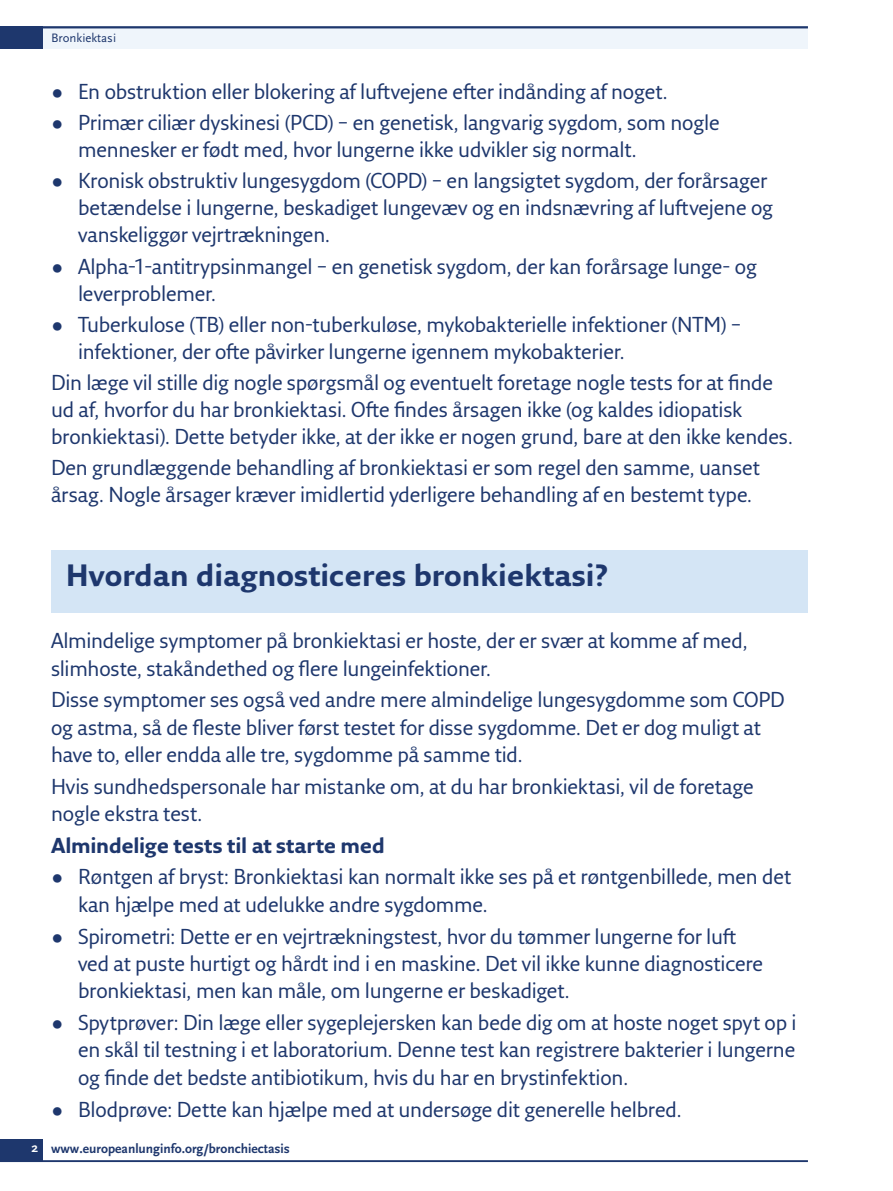
<style>
.page{position:relative;width:893px;height:1191px;background:#fff}
.page>*{position:absolute;margin:0;border:0;box-sizing:border-box;transform-origin:0 0}
.t1{font:700 30px "Fresco Sans Pro";color:#1e376d}
.H___B-head{font:21px/27.5px "Fresco Sans Pro";letter-spacing:-.01em;color:#1e376d}
.H___B-head-2{font:700 21px "Fresco Sans Pro";letter-spacing:-.01em;color:#1e376d}
.t2{font:700 13.5px "Scala Sans";color:#1e376d}
.t3{font:12.75px "Scala Sans";color:#1e376d}
.s1{color:#fff}
</style>
<div class="page">
<div style="left:0;top:26px;width:808px;height:23px;background:#eff5fb"></div>
<div style="left:0;top:1138px;width:43px;height:23px;background:#1e376d"></div>
<div style="left:0;top:26px;width:43px;height:23px;background:#1e376d"></div>
<hr style="left:0;top:1160px;width:808px;height:2px;background:#1e376d">
<hr style="left:0;top:26px;width:808px;height:2px;background:#1e376d">
<div style="left:51px;top:549px;width:757px;height:63px;background:#d4e5f5"></div>
<p class="t3" style="left:51px;top:31px;width:67px">Bronkiektasi</p>
<p class="H___B-head" style="left:51px;top:77px;width:618px">• En obstruktion eller blokering af luftvejene efter indånding af noget.</p>
<p class="H___B-head" style="left:78px;top:108px;width:643px;line-height:27px;text-indent:-27px">• Primær ciliær dyskinesi (PCD) – en genetisk, langvarig sygdom, som nogle mennesker er født med, hvor lungerne ikke udvikler sig normalt.</p>
<p class="H___B-head" style="left:78px;top:167px;width:696px;line-height:27px;text-indent:-27px">• Kronisk obstruktiv lungesygdom (COPD) – en langsigtet sygdom, der forårsager betændelse i lungerne, beskadiget lungevæv og en indsnævring af luftvejene og vanskeliggør vejrtrækningen.</p>
<p class="H___B-head" style="left:78px;top:252px;width:680px;line-height:27px;text-indent:-27px">• Alpha-1-antitrypsinmangel – en genetisk sygdom, der kan forårsage lunge- og leverproblemer.</p>
<p class="H___B-head" style="left:78px;top:310px;width:665px;line-height:27px;text-indent:-27px">• Tuberkulose (TB) eller non-tuberkuløse, mykobakterielle infektioner (NTM) – infektioner, der ofte påvirker lungerne igennem mykobakterier.</p>
<p class="H___B-head" style="left:51px;top:368px;width:744px;line-height:27px">Din læge vil stille dig nogle spørgsmål og eventuelt foretage nogle tests for at finde ud af, hvorfor du har bronkiektasi. Ofte findes årsagen ikke (og kaldes idiopatisk bronkiektasi). Dette betyder ikke, at der ikke er nogen grund, bare at den ikke kendes.</p>
<p class="H___B-head" style="left:51px;top:454px;width:710px;line-height:27px">Den grundlæggende behandling af bronkiektasi er som regel den samme, uanset årsag. Nogle årsager kræver imidlertid yderligere behandling af en bestemt type.</p>
<p class="t1" style="left:66px;top:556px;width:544px">Hvordan diagnosticeres bronkiektasi?</p>
<p class="H___B-head" style="left:51px;top:626px;width:698px">Almindelige symptomer på bronkiektasi er hoste, der er svær at komme af med, slimhoste, stakåndethed og flere lungeinfektioner.</p>
<p class="H___B-head" style="left:51px;top:685px;width:735px">Disse symptomer ses også ved andre mere almindelige lungesygdomme som COPD og astma, så de fleste bliver først testet for disse sygdomme. Det er dog muligt at have to, eller endda alle tre, sygdomme på samme tid.</p>
<p class="H___B-head" style="left:51px;top:772px;width:704px">Hvis sundhedspersonale har mistanke om, at du har bronkiektasi, vil de foretage nogle ekstra test.</p>
<p class="H___B-head-2" style="left:51px;top:832px;width:335px">Almindelige tests til at starte med</p>
<p class="H___B-head" style="left:78px;top:862px;width:715px;text-indent:-27px">• Røntgen af bryst: Bronkiektasi kan normalt ikke ses på et røntgenbillede, men det kan hjælpe med at udelukke andre sygdomme.</p>
<p class="H___B-head" style="left:78px;top:922px;width:687px;text-indent:-27px">• Spirometri: Dette er en vejrtrækningstest, hvor du tømmer lungerne for luft ved at puste hurtigt og hårdt ind i en maskine. Det vil ikke kunne diagnosticere bronkiektasi, men kan måle, om lungerne er beskadiget.</p>
<p class="H___B-head" style="left:78px;top:1008px;width:720px;text-align:justify;text-indent:-27px">• Spytprøver: Din læge eller sygeplejersken kan bede dig om at hoste noget spyt op i en skål til testning i et laboratorium. Denne test kan registrere bakterier i lungerne og finde det bedste antibiotikum, hvis du har en brystinfektion.</p>
<p class="H___B-head" style="left:51px;top:1094px;width:632px">• Blodprøve: Dette kan hjælpe med at undersøge dit generelle helbred.</p>
<p class="t2" style="left:32px;top:1141px;width:260px"><span class="s1">2</span> www.europeanlunginfo.org/bronchiectasis</p>
</div>
